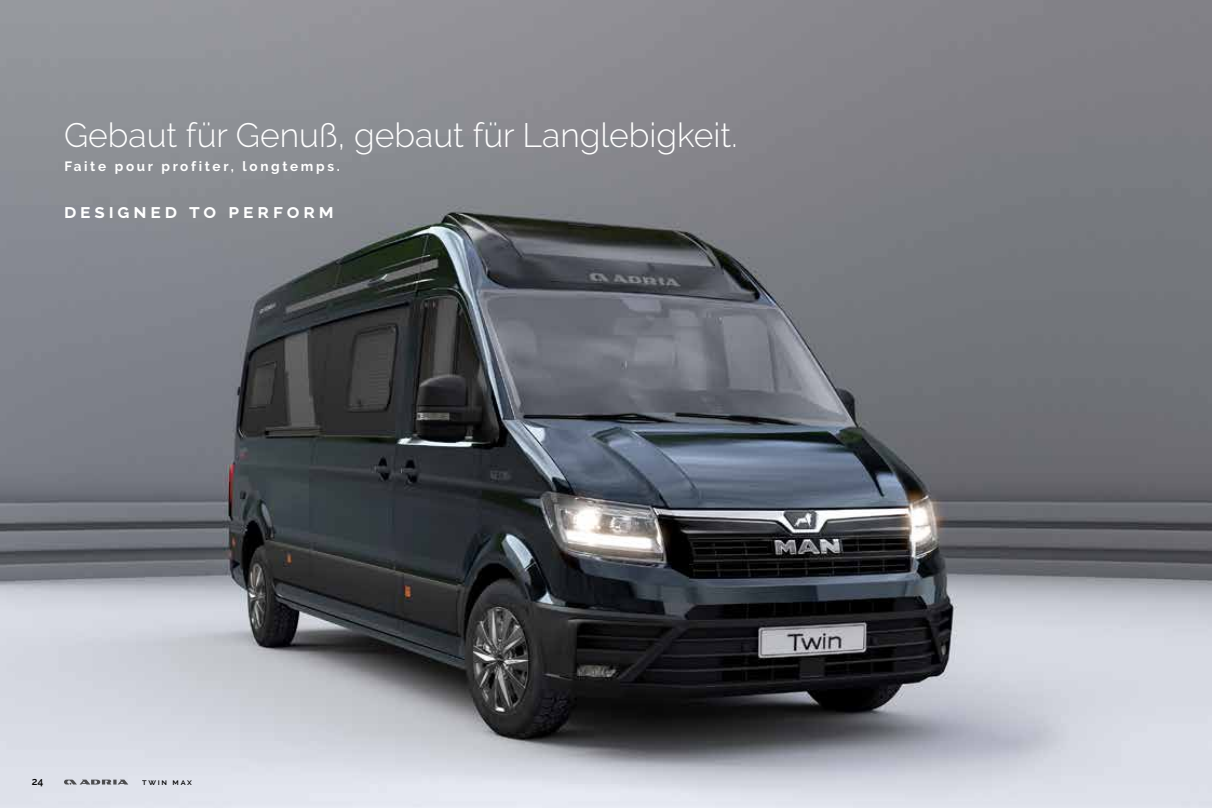
<style>
.page{position:relative;width:1212px;height:808px;background:#fff}
.page>*{position:absolute;margin:0;border:0;box-sizing:border-box;transform-origin:0 0}
.t1{font:300 33.75px "Raleway";color:#fff}
.t2{font:700 19.5px "Raleway";color:#fff}
.t3{font:700 13.5px "Raleway";letter-spacing:.2em;color:#fff}
.t4{font:600 10.5px "Raleway";color:#000}
.t5{font:600 8.4px "Raleway";letter-spacing:.2em;color:#000}
</style>
<div class="page">
<img style="left:0;top:0;width:1212px;height:808px">
<svg style="left:64px;top:779px;width:64px;height:5px"></svg>
<p class="t1" style="left:64px;top:115px;width:675px">Gebaut für Genuß, gebaut für Langlebigkeit.</p>
<p class="t3" style="left:64px;top:158px;width:277px">Faite pour profiter, longtemps.</p>
<p class="t2" style="left:64px;top:200px;width:271px">designed to perform</p>
<p class="t4" style="left:32px;top:775px;width:13px">24</p>
<p class="t5" style="left:142px;top:777px;width:51px">twin max</p>
</div>
